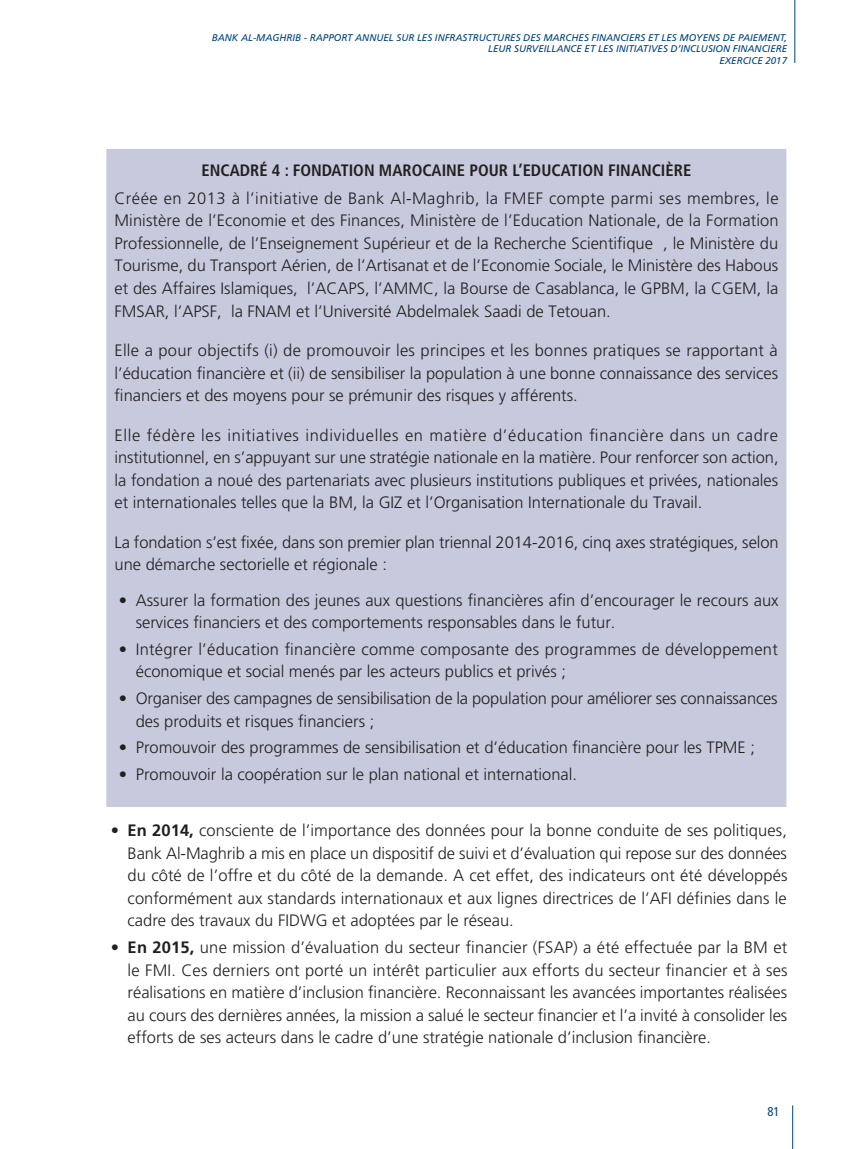
<style>
.page{position:relative;width:851px;height:1149px;background:#fff}
.page>*{position:absolute;margin:0;border:0;box-sizing:border-box;transform-origin:0 0}
.t1{font:300 16.5px/22.5px "Frutiger";color:#231f20;text-align:justify}
.t2{font:700 condensed 16.5px "Frutiger";color:#231f20}
.t3{font:condensed 12.75px "Frutiger";color:#00447b}
.t4{font:italic 9.75px/11.7px "Frutiger";color:#00447b;text-align:right}
.s1{font-weight:700}
</style>
<div class="page">
<hr style="left:794px;top:0;width:1px;height:63px;background:#00447b">
<hr style="left:792px;top:1104px;width:1px;height:44px;background:#00447b">
<div style="left:106px;top:149px;width:680px;height:657px;background:#c7c9dc"></div>
<p class="t4" style="left:212px;top:32px;width:576px">BANK AL-MAGHRIB - RAPPORT ANNUEL SUR LES INFRASTRUCTURES DES MARCHES FINANCIERS ET LES MOYENS DE PAIEMENT,<br>LEUR SURVEILLANCE ET LES INITIATIVES D’INCLUSION FINANCIERE<br>EXERCICE 2017</p>
<p class="t2" style="left:201px;top:161px;width:491px">ENCADRÉ 4 : FONDATION MAROCAINE POUR L’EDUCATION FINANCIÈRE</p>
<p class="t1" style="left:114px;top:187px;width:665px">Créée en 2013 à l’initiative de Bank Al-Maghrib, la FMEF compte parmi ses membres, le Ministère de l’Economie et des Finances, Ministère de l’Education Nationale, de la Formation Professionnelle, de l’Enseignement Supérieur et de la Recherche Scientifique , le Ministère du Tourisme, du Transport Aérien, de l’Artisanat et de l’Economie Sociale, le Ministère des Habous et des Affaires Islamiques, l’ACAPS, l’AMMC, la Bourse de Casablanca, le GPBM, la CGEM, la FMSAR, l’APSF, la FNAM et l’Université Abdelmalek Saadi de Tetouan.</p>
<p class="t1" style="left:114px;top:339px;width:665px">Elle a pour objectifs (i) de promouvoir les principes et les bonnes pratiques se rapportant à l’éducation financière et (ii) de sensibiliser la population à une bonne connaissance des services financiers et des moyens pour se prémunir des risques y afférents.</p>
<p class="t1" style="left:114px;top:424px;width:665px">Elle fédère les initiatives individuelles en matière d’éducation financière dans un cadre institutionnel, en s’appuyant sur une stratégie nationale en la matière. Pour renforcer son action, la fondation a noué des partenariats avec plusieurs institutions publiques et privées, nationales et internationales telles que la BM, la GIZ et l’Organisation Internationale du Travail.</p>
<p class="t1" style="left:114px;top:531px;width:665px">La fondation s’est fixée, dans son premier plan triennal 2014-2016, cinq axes stratégiques, selon une démarche sectorielle et régionale :</p>
<p class="t1" style="left:136px;top:588px;width:644px;text-indent:-17px">• Assurer la formation des jeunes aux questions financières afin d’encourager le recours aux services financiers et des comportements responsables dans le futur.</p>
<p class="t1" style="left:136px;top:638px;width:643px;text-indent:-17px">• Intégrer l’éducation financière comme composante des programmes de développement économique et social menés par les acteurs publics et privés ;</p>
<p class="t1" style="left:136px;top:687px;width:643px;text-indent:-17px">• Organiser des campagnes de sensibilisation de la population pour améliorer ses connaissances des produits et risques financiers ;</p>
<p class="t1" style="left:119px;top:736px;width:637px">• Promouvoir des programmes de sensibilisation et d’éducation financière pour les TPME ;</p>
<p class="t1" style="left:119px;top:763px;width:459px">• Promouvoir la coopération sur le plan national et international.</p>
<p class="t1" style="left:128px;top:819px;width:661px;text-indent:-17px"><span class="s1">• En 2014,</span> consciente de l’importance des données pour la bonne conduite de ses politiques, Bank Al-Maghrib a mis en place un dispositif de suivi et d’évaluation qui repose sur des données du côté de l’offre et du côté de la demande. A cet effet, des indicateurs ont été développés conformément aux standards internationaux et aux lignes directrices de l’AFI définies dans le cadre des travaux du FIDWG et adoptées par le réseau.</p>
<p class="t1" style="left:128px;top:936px;width:661px;text-indent:-17px"><span class="s1">• En 2015,</span> une mission d’évaluation du secteur financier (FSAP) a été effectuée par la BM et le FMI. Ces derniers ont porté un intérêt particulier aux efforts du secteur financier et à ses réalisations en matière d’inclusion financière. Reconnaissant les avancées importantes réalisées au cours des dernières années, la mission a salué le secteur financier et l’a invité à consolider les efforts de ses acteurs dans le cadre d’une stratégie nationale d’inclusion financière.</p>
<p class="t3" style="left:767px;top:1104px;width:14px">81</p>
</div>
